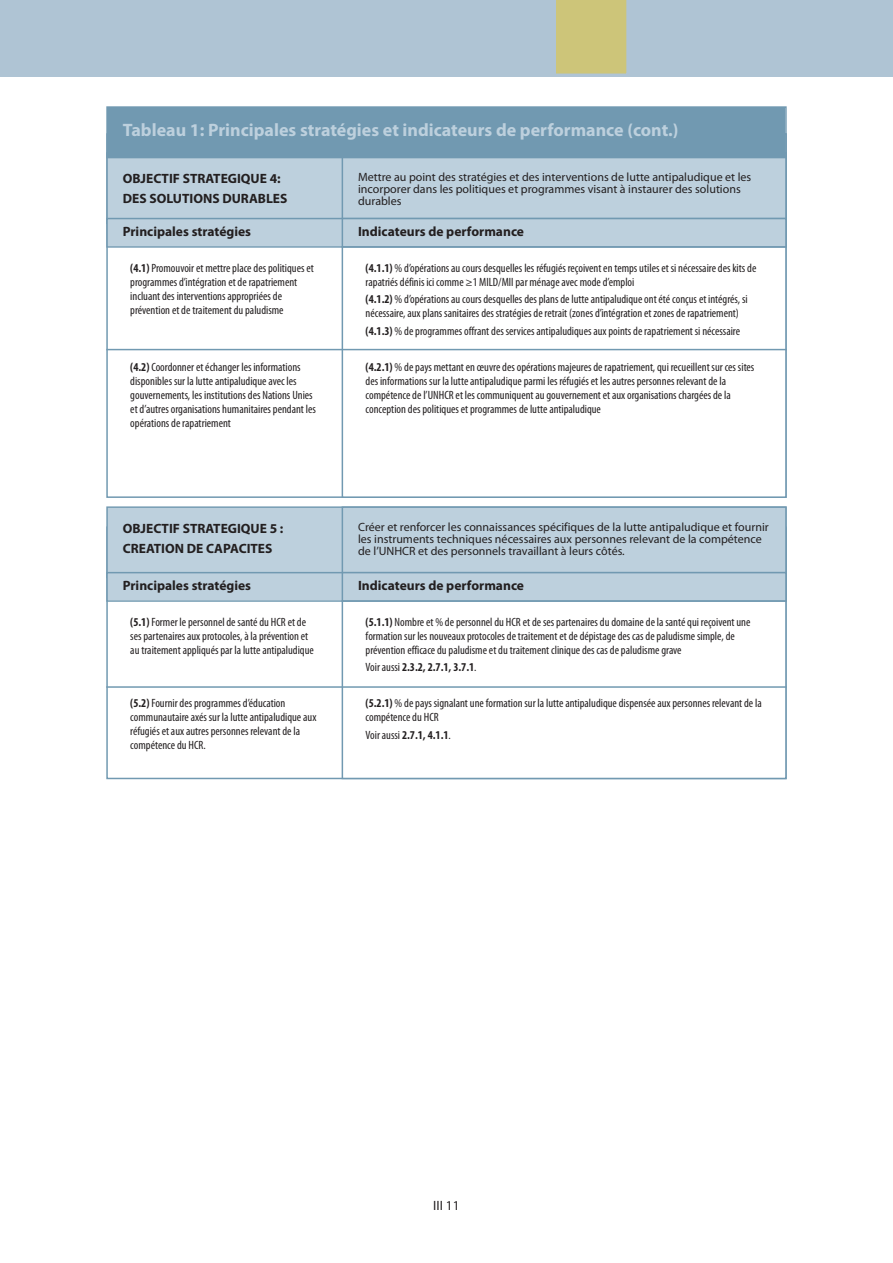
<style>
.page{position:relative;width:893px;height:1263px;background:#fff}
.page>*{position:absolute;margin:0;border:0;box-sizing:border-box;transform-origin:0 0}
.t1{font:700 18px "Myriad Pro";color:#bdd0dd}
.t2{font:700 13.5px/20px "Myriad Pro";color:#231f20}
.t3{font:13.5px "Myriad";color:#231f20}
.t4{font:condensed 12px/14px "Myriad Pro";color:#231f20}
.t5{font:12px/12px "Myriad Pro";color:#231f20}
.t6{font:700 condensed 12px "Myriad Pro";color:#231f20}
.s1{font-weight:700}
.s2{font-weight:400}
</style>
<div class="page">
<div style="left:0;top:0;width:893px;height:77px;background:#afc4d4"></div>
<div style="left:556px;top:0;width:71px;height:74px;background:#cdc579"></div>
<div style="left:108px;top:154px;width:677px;height:69px;background:#bdd0dd"></div>
<div style="left:108px;top:219px;width:677px;height:27px;background:#bdd0dd"></div>
<div style="left:106px;top:218px;width:681px;height:30px;border:2px solid #7199b1"></div>
<div style="left:342px;top:218px;width:445px;height:30px;border:2px solid #7199b1"></div>
<hr style="left:106px;top:349px;width:681px;height:1px;background:#7199b1">
<div style="left:342px;top:528px;width:445px;height:251px;border:2px solid #7199b1"></div>
<div style="left:108px;top:508px;width:677px;height:69px;background:#bdd0dd"></div>
<div style="left:342px;top:506px;width:445px;height:74px;border:2px solid #7199b1"></div>
<div style="left:108px;top:573px;width:677px;height:27px;background:#bdd0dd"></div>
<div style="left:106px;top:572px;width:681px;height:30px;border:2px solid #7199b1"></div>
<div style="left:342px;top:572px;width:445px;height:30px;border:2px solid #7199b1"></div>
<hr style="left:106px;top:686px;width:681px;height:2px;background:#7199b1">
<div style="left:108px;top:108px;width:677px;height:49px;background:#7199b1"></div>
<div style="left:106px;top:106px;width:681px;height:52px;border:2px solid #7199b1"></div>
<h1 class="t1" style="left:123px;top:124px;width:557px">Tableau 1: Principales stratégies et indicateurs de performance (cont.)</h1>
<p class="t2" style="left:123px;top:170px;width:166px">OBJECTIF STRATEGIQUE 4:<br>DES SOLUTIONS DURABLES</p>
<p class="t5" style="left:358px;top:172px;width:395px">Mettre au point des stratégies et des interventions de lutte antipaludique et les incorporer dans les politiques et programmes visant à instaurer des solutions durables</p>
<p class="t2" style="left:123px;top:223px;width:130px">Principales stratégies</p>
<p class="t2" style="left:358px;top:223px;width:167px">Indicateurs de performance</p>
<p class="t4" style="left:130px;top:262px;width:185px"><span class="s1">(4.1)</span> Promouvoir et mettre place des politiques et programmes d’intégration et de rapatriement incluant des interventions appropriées de prévention et de traitement du paludisme</p>
<p class="t4" style="left:130px;top:361px;width:187px"><span class="s1">(4.2)</span> Coordonner et échanger les informations disponibles sur la lutte antipaludique avec les gouvernements, les institutions des Nations Unies et d’autres organisations humanitaires pendant les opérations de rapatriement</p>
<p class="t4" style="left:366px;top:262px;width:392px"><span class="s1">(4.1.1)</span> % d’opérations au cours desquelles les réfugiés reçoivent en temps utiles et si nécessaire des kits de rapatriés définis ici comme ≥1 MILD/MII par ménage avec mode d’emploi</p>
<p class="t4" style="left:366px;top:293px;width:384px"><span class="s1">(4.1.2)</span> % d’opérations au cours desquelles des plans de lutte antipaludique ont été conçus et intégrés, si nécessaire, aux plans sanitaires des stratégies de retrait (zones d’intégration et zones de rapatriement)</p>
<p class="t4" style="left:366px;top:325px;width:376px"><span class="s1">(4.1.3)</span> % de programmes offrant des services antipaludiques aux points de rapatriement si nécessaire</p>
<p class="t4" style="left:366px;top:361px;width:390px"><span class="s1">(4.2.1)</span> % de pays mettant en œuvre des opérations majeures de rapatriement, qui recueillent sur ces sites des informations sur la lutte antipaludique parmi les réfugiés et les autres personnes relevant de la compétence de l’UNHCR et les communiquent au gouvernement et aux organisations chargées de la conception des politiques et programmes de lutte antipaludique</p>
<p class="t2" style="left:123px;top:520px;width:162px">OBJECTIF STRATEGIQUE 5 :<br>CREATION DE CAPACITES</p>
<p class="t5" style="left:358px;top:522px;width:412px">Créer et renforcer les connaissances spécifiques de la lutte antipaludique et fournir les instruments techniques nécessaires aux personnes relevant de la compétence de l’UNHCR et des personnels travaillant à leurs côtés.</p>
<p class="t2" style="left:123px;top:577px;width:130px">Principales stratégies</p>
<p class="t2" style="left:358px;top:577px;width:167px">Indicateurs de performance</p>
<p class="t4" style="left:130px;top:616px;width:185px"><span class="s1">(5.1)</span> Former le personnel de santé du HCR et de ses partenaires aux protocoles, à la prévention et au traitement appliqués par la lutte antipaludique</p>
<p class="t4" style="left:130px;top:697px;width:188px"><span class="s1">(5.2)</span> Fournir des programmes d’éducation communautaire axés sur la lutte antipaludique aux réfugiés et aux autres personnes relevant de la compétence du HCR.</p>
<p class="t4" style="left:366px;top:616px;width:386px"><span class="s1">(5.1.1)</span> Nombre et % de personnel du HCR et de ses partenaires du domaine de la santé qui reçoivent une formation sur les nouveaux protocoles de traitement et de dépistage des cas de paludisme simple, de prévention efficace du paludisme et du traitement clinique des cas de paludisme grave</p>
<p class="t6" style="left:366px;top:663px;width:112px"><span class="s2">Voir aussi</span> 2.3.2, 2.7.1, 3.7.1<span class="s2">.</span></p>
<p class="t4" style="left:366px;top:697px;width:398px"><span class="s1">(5.2.1)</span> % de pays signalant une formation sur la lutte antipaludique dispensée aux personnes relevant de la compétence du HCR</p>
<p class="t6" style="left:366px;top:730px;width:87px"><span class="s2">Voir aussi</span> 2.7.1, 4.1.1<span class="s2">.</span></p>
<p class="t3" style="left:433px;top:1201px;width:28px">III 11</p>
</div>
